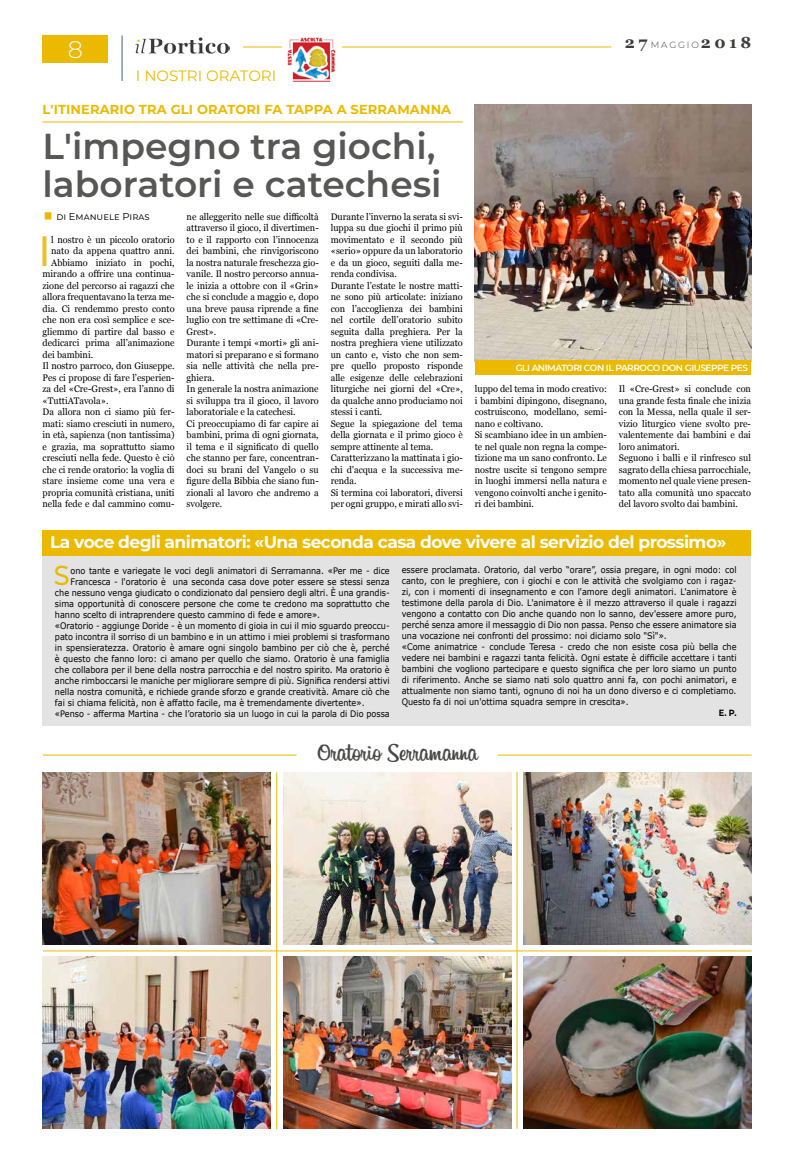
<style>
.page{position:relative;width:794px;height:1163px;background:#fff}
.page>*{position:absolute;margin:0;border:0;box-sizing:border-box;transform-origin:0 0}
.t1{font:500 42.4px "Montserrat";color:#eec025;scale:.93 1}
.t2{font:600 36px/38px "Montserrat";color:#575756}
.t3{font:500 27.5px "Montserrat";color:#ebba00;scale:.93 1}
.t4{font:26px "Billabong";color:#4a4948}
.t5{font:300 24px "Montserrat";color:#fff}
.t6{font:700 17px "Montserrat";letter-spacing:-.03em;color:#fff}
.t7{font:700 16px "Georgia";letter-spacing:.22em;color:#3c3c3b}
.t8{font:15px "Montserrat";color:#ebba00}
.t9{font:700 13px "Montserrat";letter-spacing:.01em;color:#ebba00}
.t10{font:10px "Montserrat";color:#000}
.t11{font:9.5px/11.5px "Georgia";color:#000;scale:.96 1}
.t12{font:9px/11px "Verdana";color:#000;scale:.9 1}
.t13{font:600 9px "Montserrat";letter-spacing:-.05em;color:#fff}
.t14{font:700 9px "Montserrat";color:#000;scale:.9 1}
.s1{font-family:"Montserrat";font-weight:300;font-size:9px}
</style>
<div class="page">
<div style="left:42px;top:543px;width:709px;height:183px;background:#e3e3e3"></div>
<img style="left:43px;top:956px;width:228px;height:172px">
<hr style="left:243px;top:47px;width:368px;height:1px;background:#ebba00">
<div style="left:42px;top:35px;width:66px;height:27px;background:#ebba00"></div>
<hr style="left:122px;top:36px;width:1px;height:45px;background:#455e82">
<img style="left:136px;top:37px;width:93px;height:17px">
<hr style="left:42px;top:121px;width:421px;height:1px;background:#ebba00">
<img style="left:475px;top:105px;width:276px;height:255px">
<div style="left:475px;top:360px;width:276px;height:14px;background:#ebba00"></div>
<div style="left:42px;top:529px;width:709px;height:26px;background:#ebba00"></div>
<div style="left:281px;top:36px;width:60px;height:46px;background:#fff"></div>
<img style="left:287px;top:37px;width:49px;height:45px">
<img style="left:523px;top:956px;width:228px;height:172px">
<img style="left:43px;top:772px;width:228px;height:172px">
<img style="left:523px;top:772px;width:228px;height:172px">
<img style="left:283px;top:772px;width:228px;height:172px">
<img style="left:283px;top:956px;width:228px;height:172px">
<hr style="left:43px;top:754px;width:253px;height:1px;background:#ebba00">
<hr style="left:43px;top:950px;width:708px;height:1px;background:#ebba00">
<hr style="left:516px;top:772px;width:1px;height:356px;background:#ebba00">
<hr style="left:276px;top:772px;width:1px;height:356px;background:#ebba00">
<hr style="left:498px;top:754px;width:253px;height:1px;background:#ebba00">
<h3 class="t5" style="left:68px;top:33px;width:17px">8</h3>
<h3 class="t7" style="left:625px;top:30px;width:128px">27 <span class="s1">MAGGIO</span>2018</h3>
<h3 class="t8" style="left:136px;top:65px;width:142px">I NOSTRI ORATORI</h3>
<h3 class="t9" style="left:43px;top:100px;width:410px">L'ITINERARIO TRA GLI ORATORI FA TAPPA A SERRAMANNA</h3>
<h2 class="t2" style="left:43px;top:126px;width:400px">L'impegno tra giochi, laboratori e catechesi</h2>
<p class="t10" style="left:56px;top:209px;width:95px">di Emanuele Piras</p>
<h1 class="t1" style="left:38px;top:221px;width:15px">I</h1>
<p class="t11" style="left:51px;top:233px;width:130px">l nostro è un piccolo oratorio</p>
<p class="t11" style="left:51px;top:245px;width:130px">nato da appena quattro anni.</p>
<p class="t11" style="left:51px;top:256px;width:130px">Abbiamo iniziato in pochi,</p>
<p class="t11" style="left:43px;top:268px;width:139px">mirando a offrire una continua-</p>
<p class="t11" style="left:43px;top:279px;width:139px">zione del percorso ai ragazzi che</p>
<p class="t11" style="left:43px;top:291px;width:139px">allora frequentavano la terza me-</p>
<p class="t11" style="left:43px;top:302px;width:139px">dia. Ci rendemmo presto conto</p>
<p class="t11" style="left:43px;top:314px;width:139px">che non era così semplice e sce-</p>
<p class="t11" style="left:43px;top:325px;width:139px">gliemmo di partire dal basso e</p>
<p class="t11" style="left:43px;top:337px;width:139px">dedicarci prima all’animazione</p>
<p class="t11" style="left:43px;top:348px;width:54px">dei bambini.</p>
<p class="t11" style="left:43px;top:360px;width:139px">Il nostro parroco, don Giuseppe.</p>
<p class="t11" style="left:43px;top:371px;width:139px">Pes ci propose di fare l’esperien-</p>
<p class="t11" style="left:43px;top:383px;width:139px">za del «Cre-Grest», era l’anno di</p>
<p class="t11" style="left:43px;top:394px;width:70px">«TuttiATavola».</p>
<p class="t11" style="left:43px;top:406px;width:139px">Da allora non ci siamo più fer-</p>
<p class="t11" style="left:43px;top:417px;width:139px">mati: siamo cresciuti in numero,</p>
<p class="t11" style="left:43px;top:429px;width:139px">in età, sapienza (non tantissima)</p>
<p class="t11" style="left:43px;top:440px;width:139px">e grazia, ma soprattutto siamo</p>
<p class="t11" style="left:43px;top:452px;width:139px">cresciuti nella fede. Questo è ciò</p>
<p class="t11" style="left:43px;top:463px;width:139px">che ci rende oratorio: la voglia di</p>
<p class="t11" style="left:43px;top:475px;width:139px">stare insieme come una vera e</p>
<p class="t11" style="left:43px;top:486px;width:139px">propria comunità cristiana, uniti</p>
<p class="t11" style="left:43px;top:498px;width:139px">nella fede e dal cammino comu-</p>
<p class="t11" style="left:187px;top:210px;width:139px">ne alleggerito nelle sue difficoltà attraverso il gioco, il divertimen&shy;to e il rapporto con l’innocenza dei bambini, che rinvigoriscono la nostra naturale freschezza gio&shy;vanile. Il nostro percorso annua&shy;le inizia a ottobre con il «Grin» che si conclude a maggio e, dopo una breve pausa riprende a fine luglio con tre settimane di «Cre-<br>Grest».<br>Durante i tempi «morti» gli ani&shy;matori si preparano e si formano sia nelle attività che nella pre&shy;ghiera.<br>In generale la nostra animazione si sviluppa tra il gioco, il lavoro laboratoriale e la catechesi.<br>Ci preoccupiamo di far capire ai bambini, prima di ogni giornata, il tema e il significato di quello che stanno per fare, concentran&shy;doci su brani del Vangelo o su figure della Bibbia che siano fun&shy;zionali al lavoro che andremo a svolgere.</p>
<p class="t11" style="left:331px;top:210px;width:139px">Durante l’inverno la serata si svi&shy;luppa su due giochi il primo più movimentato e il secondo più «serio» oppure da un laboratorio e da un gioco, seguiti dalla me&shy;renda condivisa.<br>Durante l’estate le nostre matti&shy;ne sono più articolate: iniziano con l’accoglienza dei bambini nel cortile dell’oratorio subito seguita dalla preghiera. Per la nostra preghiera viene utilizzato un canto e, visto che non sem&shy;pre quello proposto risponde alle esigenze delle celebrazioni liturgiche nei giorni del «Cre», da qualche anno produciamo noi stessi i canti.<br>Segue la spiegazione del tema della giornata e il primo gioco è sempre attinente al tema.<br>Caratterizzano la mattinata i gio&shy;chi d'acqua e la successiva me&shy;renda.<br>Si termina coi laboratori, diversi per ogni gruppo, e mirati allo svi-</p>
<p class="t13" style="left:516px;top:361px;width:234px">GLI ANIMATORI CON IL PARROCO DON GIUSEPPE PES</p>
<p class="t11" style="left:475px;top:383px;width:139px">luppo del tema in modo creativo: i bambini dipingono, disegnano, costruiscono, modellano, semi&shy;nano e coltivano.<br>Si scambiano idee in un ambien&shy;te nel quale non regna la compe&shy;tizione ma un sano confronto. Le nostre uscite si tengono sempre in luoghi immersi nella natura e vengono coinvolti anche i genito&shy;ri dei bambini.</p>
<p class="t11" style="left:619px;top:383px;width:139px">Il «Cre-Grest» si conclude con una grande festa finale che inizia con la Messa, nella quale il ser&shy;vizio liturgico viene svolto pre&shy;valentemente dai bambini e dai loro animatori.<br>Seguono i balli e il rinfresco sul sagrato della chiesa parrocchiale, momento nel quale viene presen&shy;tato alla comunità uno spaccato del lavoro svolto dai bambini.</p>
<h3 class="t6" style="left:50px;top:529px;width:677px">La voce degli animatori: «Una seconda casa dove vivere al servizio del prossimo»</h3>
<h3 class="t3" style="left:54px;top:556px;width:19px">S</h3>
<p class="t12" style="left:70px;top:565px;width:356px">ono tante e variegate le voci degli animatori di Serramanna. «Per me - dice</p>
<p class="t12" style="left:402px;top:564px;width:373px">essere proclamata. Oratorio, dal verbo “orare”, ossia pregare, in ogni modo: col canto, con le preghiere, con i giochi e con le attività che svolgiamo con i ragaz&shy;zi, con i momenti di insegnamento e con l'amore degli animatori. L'animatore è testimone della parola di Dio. L'animatore è il mezzo attraverso il quale i ragazzi vengono a contatto con Dio anche quando non lo sanno, dev'essere amore puro, perché senza amore il messaggio di Dio non passa. Penso che essere animatore sia una vocazione nei confronti del prossimo: noi diciamo solo "Sì"».<br>«Come animatrice - conclude Teresa - credo che non esiste cosa più bella che vedere nei bambini e ragazzi tanta felicità. Ogni estate è difficile accettare i tanti bambini che vogliono partecipare e questo significa che per loro siamo un punto di riferimento. Anche se siamo nati solo quattro anni fa, con pochi animatori, e attualmente non siamo tanti, ognuno di noi ha un dono diverso e ci completiamo.<br>Questo fa di noi un'ottima squadra sempre in crescita».</p>
<p class="t14" style="left:719px;top:706px;width:21px">E. P.</p>
<h3 class="t4" style="left:317px;top:735px;width:162px">Oratorio Serramanna</h3>
<p class="t12" style="left:70px;top:576px;width:356px">Francesca - l'oratorio è una seconda casa dove poter essere se stessi senza</p>
<p class="t12" style="left:55px;top:587px;width:373px">che nessuno venga giudicato o condizionato dal pensiero degli altri. È una grandis-</p>
<p class="t12" style="left:55px;top:598px;width:373px">sima opportunità di conoscere persone che come te credono ma soprattutto che</p>
<p class="t12" style="left:55px;top:609px;width:296px">hanno scelto di intraprendere questo cammino di fede e amore».</p>
<p class="t12" style="left:55px;top:620px;width:373px">«Oratorio - aggiunge Doride - è un momento di gioia in cui il mio sguardo preoccu-</p>
<p class="t12" style="left:55px;top:631px;width:373px">pato incontra il sorriso di un bambino e in un attimo i miei problemi si trasformano</p>
<p class="t12" style="left:55px;top:642px;width:373px">in spensieratezza. Oratorio è amare ogni singolo bambino per ciò che è, perché</p>
<p class="t12" style="left:55px;top:653px;width:373px">è questo che fanno loro: ci amano per quello che siamo. Oratorio è una famiglia</p>
<p class="t12" style="left:55px;top:664px;width:373px">che collabora per il bene della nostra parrocchia e del nostro spirito. Ma oratorio è</p>
<p class="t12" style="left:55px;top:675px;width:373px">anche rimboccarsi le maniche per migliorare sempre di più. Significa rendersi attivi</p>
<p class="t12" style="left:55px;top:686px;width:373px">nella nostra comunità, e richiede grande sforzo e grande creatività. Amare ciò che</p>
<p class="t12" style="left:55px;top:697px;width:345px">fai si chiama felicità, non è affatto facile, ma è tremendamente divertente».</p>
<p class="t12" style="left:55px;top:708px;width:373px">«Penso - afferma Martina - che l’oratorio sia un luogo in cui la parola di Dio possa</p>
</div>
